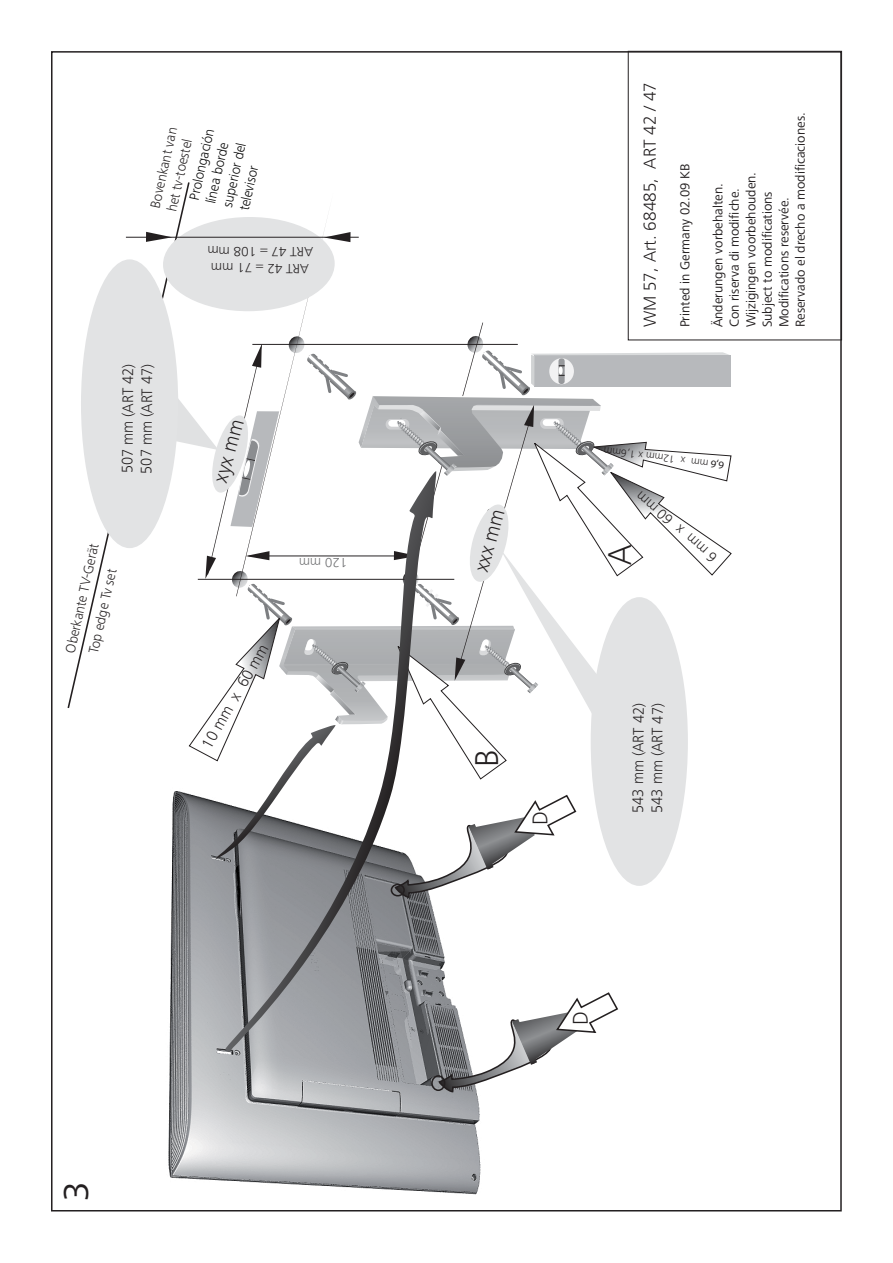
<style>
.page{position:relative;width:893px;height:1263px;background:#fff}
.page>*{position:absolute;margin:0;border:0;box-sizing:border-box;transform-origin:0 0}
.t1{font:36px "Frutiger Next LT";color:#231f20}
.t2{font:300 34.2px "Frutiger Next LT";color:#231f20}
.t3{font:300 22.05px "Frutiger Next LT";color:#231f20}
.t4{font:300 21.15px "Frutiger Next LT";color:#231f20}
.t5{font:300 18px "Frutiger Next LT";color:#231f20}
.t6{font:300 16.35px "Frutiger Next LT";color:#231f20}
.t7{font:300 15.75px/18.9px "Frutiger Next LT";letter-spacing:-.005em;color:#231f20}
.t8{font:300 14.85px "Frutiger Next LT";color:#231f20}
.t9{font:300 14.25px/17.1px "Frutiger Next LT";color:#231f20}
.t10{font:300 14.25px/17.1px "Frutiger Next LT";color:#000}
.t11{font:300 13.8px/17px "Frutiger Next LT";letter-spacing:-.005em;color:#231f20}
.t12{font:300 13.65px "Frutiger Next LT";color:#6d6e70}
.t13{font:13.5px/16.5px "Frutiger Next LT";color:#231f20}
.t14{font:300 10.65px "Frutiger Next LT";color:#231f20}
.s1{font-family:"Frutiger";font-weight:400;font-stretch:condensed}
</style>
<div class="page">
<svg style="left:67px;top:182px;width:123px;height:526px"></svg>
<div style="left:81px;top:259px;width:97px;height:289px;background:#e2e3e4;border-radius:50%"></div>
<hr style="left:126px;top:237px;width:233px;height:1px;background:#231f20">
<img style="left:168px;top:899px;width:313px;height:296px">
<svg style="left:439px;top:980px;width:180px;height:113px"></svg>
<svg style="left:146px;top:193px;width:586px;height:706px"></svg>
<svg style="left:225px;top:468px;width:212px;height:585px"></svg>
<div style="left:431px;top:1075px;width:14px;height:16px;border:2px solid #231f20;border-radius:50%"></div>
<div style="left:391px;top:884px;width:14px;height:13px;border:2px solid #231f20;border-radius:50%"></div>
<div style="left:628px;top:51px;width:214px;height:289px;border:1px solid #231f20"></div>
<p class="t9" style="left:147px;top:206px;width:84px;rotate:-77deg">Bovenkant van het tv-toestel</p>
<p class="t10" style="left:186px;top:198px;width:75px;rotate:-77deg">Prolongación línea borde superior del televisor</p>
<p class="t11" style="left:313px;top:275px;width:107px;rotate:-180deg">ART 42 = 71 mm<br>ART 47 = 108 mm</p>
<p class="t7" style="left:120px;top:474px;width:111px;rotate:-90deg">507 mm (ART 42)<br>507 mm (ART 47)</p>
<p class="t9" style="left:62px;top:651px;width:113px;rotate:-77deg">Oberkante TV-Gerät</p>
<p class="t9" style="left:86px;top:652px;width:88px;rotate:-77deg">Top edge Tv set</p>
<h3 class="t4" style="left:212px;top:480px;width:66px;rotate:-74deg">xyx mm</h3>
<p class="t6" style="left:200px;top:744px;width:119px;rotate:-60deg">10 mm x 60 mm</p>
<p class="t12" style="left:347px;top:568px;width:50px;rotate:-180deg">120 mm</p>
<h1 class="t1" style="left:62px;top:1201px;width:21px;rotate:-90deg">3</h1>
<h3 class="t4" style="left:467px;top:567px;width:66px;rotate:-74deg">xxx mm</h3>
<h3 class="t4" style="left:473px;top:569px;width:66px;rotate:-74deg">xxx mm</h3>
<h2 class="t2" style="left:473px;top:767px;width:19px;rotate:-90deg">B</h2>
<h3 class="t3" style="left:531px;top:825px;width:15px;rotate:-90deg">D</h3>
<h3 class="t5" style="left:643px;top:327px;width:247px;rotate:-90deg">WM 57, Art. 68485, ART 42 / 47</h3>
<p class="t13" style="left:678px;top:327px;width:165px;rotate:-90deg">Printed in Germany 02.09 KB</p>
<p class="t13" style="left:711px;top:327px;width:216px;rotate:-90deg">Änderungen vorbehalten.<br>Con riserva di modi-che.<br>Wijzigingen voorbehouden.<br>Subject to modi-cations<br>Modi-cations reservée.<br>Reservado el drecho a modi-caciones.</p>
<p class="t14" style="left:724px;top:469px;width:123px;rotate:-173deg"><span class="s1">6,6</span> mm x 12mm x 1,6mm</p>
<p class="t8" style="left:711px;top:564px;width:102px;rotate:-140deg">6 mm x 60 mm</p>
<h2 class="t2" style="left:606px;top:565px;width:22px;rotate:-90deg">A</h2>
<p class="t7" style="left:630px;top:813px;width:111px;rotate:-90deg">543 mm (ART 42)<br>543 mm (ART 47)</p>
<h3 class="t3" style="left:572px;top:1025px;width:15px;rotate:-90deg">D</h3>
</div>
